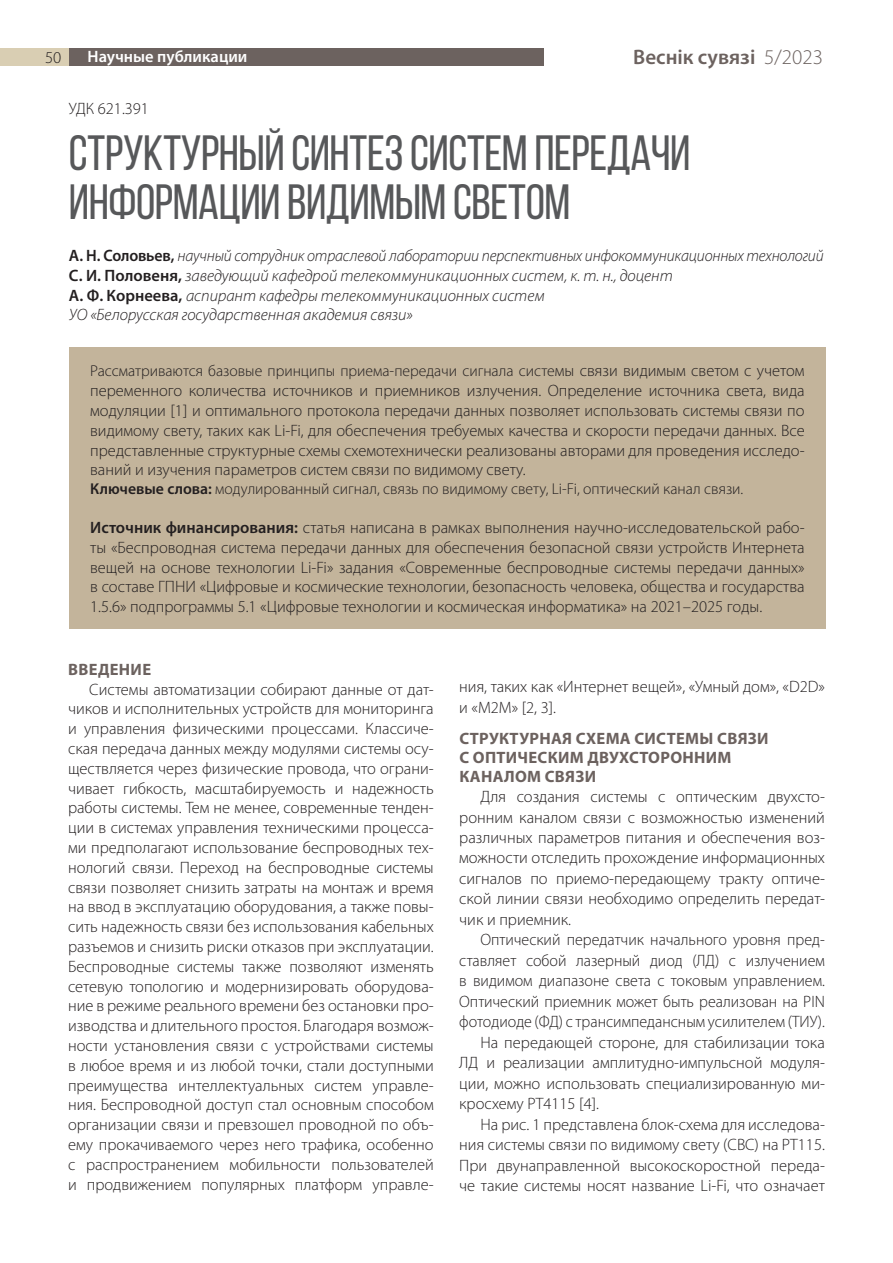
<style>
.page{position:relative;width:893px;height:1263px;background:#fff}
.page>*{position:absolute;margin:0;border:0;box-sizing:border-box;transform-origin:0 0}
.t1{font:49.5px/49.5px "Bebas Neue";letter-spacing:-.01em;color:#57585a}
.t2{font:600 21px "Myriad Pro";color:#6c625f}
.t3{font:300 16.65px "Myriad Pro";color:#231f20}
.t4{font:300 16.5px/19.8px "Myriad Pro";color:#231f20;text-align:justify}
.t5{font:italic 300 16.5px/19.8px "Myriad Pro";color:#231f20;scale:.96 1}
.t6{font:700 16.5px/18.6px "Myriad Pro";letter-spacing:.02em;color:#6c625f}
.t7{font:600 16.5px "Myriad Pro";color:#fff}
.t8{font:300 15.75px "Myriad Pro";color:#231f20}
.s1{font-weight:300}
.s2{font-weight:600;font-style:normal}
.s3{font-size:16.5px}
.s4{font-weight:600}
</style>
<div class="page">
<div style="left:0;top:48px;width:69px;height:18px;background:#d9ceb3"></div>
<div style="left:69px;top:48px;width:474px;height:18px;background:#6c625f"></div>
<div style="left:69px;top:347px;width:757px;height:282px;background:#c3b49b"></div>
<p class="t3" style="left:45px;top:49px;width:18px">50</p>
<p class="t7" style="left:88px;top:45px;width:161px">Научные публикации</p>
<p class="t2" style="left:633px;top:44px;width:191px">Веснік сувязi <span class="s1">5/2023</span></p>
<p class="t4" style="left:69px;top:99px;width:82px">УДК 621.391</p>
<h1 class="t1" style="left:69px;top:128px;width:623px">Структурный синтез систем передачи информации видимым светом</h1>
<p class="t5" style="left:69px;top:245px;width:788px"><span class="s2">А. Н. Соловьев,</span> научный сотрудник отраслевой лаборатории перспективных инфокоммуникационных технологий <span class="s2">С. И. Половеня,</span> заведующий кафедрой телекоммуникационных систем, к. т. н., доцент<br><span class="s2">А. Ф. Корнеева,</span> аспирант кафедры телекоммуникационных систем<br>УО «Белорусская государственная академия связи»</p>
<p class="t8" style="left:90px;top:362px;width:716px">Рассматриваются базовые принципы приема-передачи сигнала систе<span class="s3">мы связи видимым светом с учетом</span></p>
<p class="t4" style="left:90px;top:381px;width:716px">переменного количества источников и приемников излучения. Определение источника света, вида модуляции [1] и оптимального протокола передачи данных позволяет использовать системы связи по видимому свету, таких как Li-Fi, для обеспечения требуемых качества и скорости передачи данных. Все представленные структурные схемы схемотехнически реализованы авторами для проведения исследо&shy;ваний и изучения параметров систем связи по видимому свету.</p>
<p class="t8" style="left:90px;top:480px;width:655px"><span class="s4">Ключевые слова:</span> модулированный сигнал, связь по видимому свету, Li-Fi, оптический канал связи.</p>
<p class="t4" style="left:90px;top:518px;width:716px"><span class="s4">Источник финансирования:</span> статья написана в рамках выполнения научно-исследовательской рабо&shy;ты «Беспроводная система передачи данных для обеспечения безопасной связи устройств Интернета вещей на основе технологии Li-Fi» задания «Современные беспроводные системы передачи данных» в составе ГПНИ «Цифровые и космические технологии, безопасность человека, общества и государства 1.5.6» подпрограммы 5.1 «Цифровые технологии и космическая информатика» на 2021–2025 годы.</p>
<p class="t6" style="left:68px;top:659px;width:84px">ВВЕДЕНИЕ</p>
<p class="t4" style="left:68px;top:679px;width:367px;text-indent:21px">Системы автоматизации собирают данные от дат&shy;чиков и исполнительных устройств для мониторинга и управления физическими процессами. Классиче&shy;ская передача данных между модулями системы осу&shy;ществляется через физические провода, что ограни&shy;чивает гибкость, масштабируемость и надежность работы системы. Тем не менее, современные тенден&shy;ции в системах управления техническими процесса&shy;ми предполагают использование беспроводных тех&shy;нологий связи. Переход на беспроводные системы связи позволяет снизить затраты на монтаж и время на ввод в эксплуатацию оборудования, а также повы&shy;сить надежность связи без использования кабельных разъемов и снизить риски отказов при эксплуатации.<br>Беспроводные системы также позволяют изменять сетевую топологию и модернизировать оборудова&shy;ние в режиме реального времени без остановки про&shy;изводства и длительного простоя. Благодаря возмож&shy;ности установления связи с устройствами системы в любое время и из любой точки, стали доступными преимущества интеллектуальных систем управле&shy;ния. Беспроводной доступ стал основным способом организации связи и превзошел проводной по объ&shy;ему прокачиваемого через него трафика, особенно с распространением мобильности пользователей и продвижением популярных платформ управле-</p>
<p class="t4" style="left:459px;top:677px;width:367px;line-height:20.5px">ния, таких как «Интернет вещей», «Умный дом», «D2D» и «M2M» [2, 3].</p>
<p class="t6" style="left:459px;top:729px;width:311px">СТРУКТУРНАЯ СХЕМА СИСТЕМЫ СВЯЗИ<br>С ОПТИЧЕСКИМ ДВУХСТОРОННИМ<br>КАНАЛОМ СВЯЗИ</p>
<p class="t4" style="left:459px;top:786px;width:367px;line-height:20.5px;text-indent:21px">Для создания системы с оптическим двухсто&shy;ронним каналом связи с возможностью изменений различных параметров питания и обеспечения воз&shy;можности отследить прохождение информационных сигналов по приемо-передающему тракту оптиче&shy;ской линии связи необходимо определить передат&shy;чик и приемник.</p>
<p class="t4" style="left:480px;top:930px;width:346px">Оптический передатчик начального уровня пред-</p>
<p class="t4" style="left:459px;top:951px;width:367px">ставляет собой лазерный диод (ЛД) с излучением</p>
<p class="t4" style="left:459px;top:971px;width:367px">в видимом диапазоне света с токовым управлением.</p>
<p class="t4" style="left:459px;top:992px;width:367px">Оптический приемник может быть реализован на PIN</p>
<p class="t4" style="left:459px;top:1012px;width:367px">фотодиоде (ФД) с трансимпедансным усилителем (ТИУ).</p>
<p class="t4" style="left:480px;top:1032px;width:346px">На передающей стороне, для стабилизации тока</p>
<p class="t4" style="left:459px;top:1053px;width:367px">ЛД и реализации амплитудно-импульсной модуля-</p>
<p class="t4" style="left:459px;top:1073px;width:367px">ции, можно использовать специализированную ми-</p>
<p class="t4" style="left:459px;top:1094px;width:141px">кросхему PT4115 [4].</p>
<p class="t4" style="left:480px;top:1114px;width:346px">На рис. 1 представлена блок-схема для исследова-</p>
<p class="t4" style="left:459px;top:1135px;width:367px">ния системы связи по видимому свету (СВС) на PT115.</p>
<p class="t4" style="left:459px;top:1155px;width:367px">При двунаправленной высокоскоростной переда-</p>
<p class="t4" style="left:459px;top:1176px;width:367px">че такие системы носят название Li-Fi, что означает</p>
</div>
